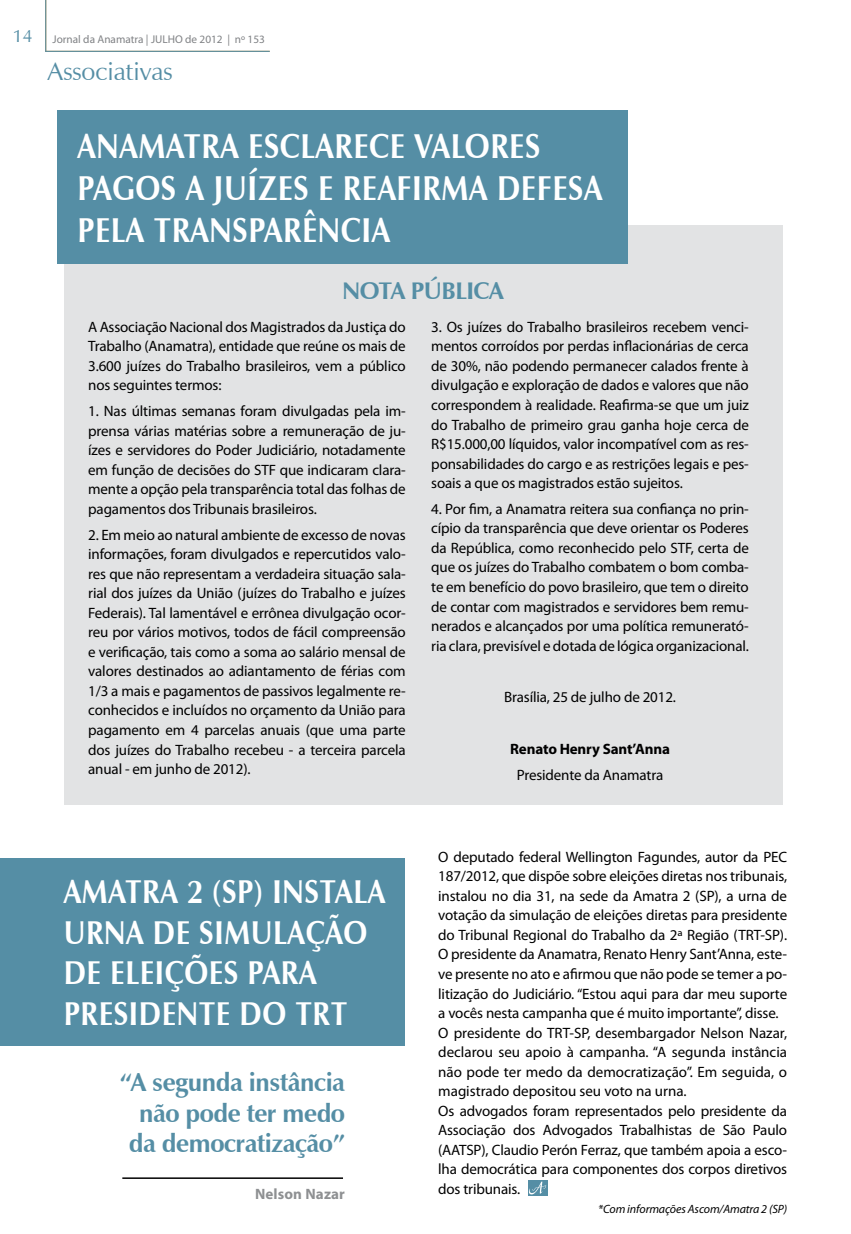
<style>
.page{position:relative;width:851px;height:1234px;background:#fff}
.page>*{position:absolute;margin:0;border:0;box-sizing:border-box;transform-origin:0 0}
.t1{font:700 34.5px "Zapf Humanist 601 BT";letter-spacing:.02em;color:#fff;scale:.88 1}
.t2{font:700 33px/40.5px "Zapf Humanist 601 BT";letter-spacing:.02em;color:#fff;scale:.88 1}
.t3{font:700 25.5px/30.6px "Zapf Humanist 601 BT";letter-spacing:-.02em;color:#558ea5;text-align:right}
.t4{font:25.5px "Zapf Humanist 601 BT";color:#558ea5}
.t5{font:700 24px "Zapf Humanist 601 BT";letter-spacing:-.02em;color:#558ea5}
.t6{font:15px/19.5px "Myriad Pro";letter-spacing:-.01em;color:#000;text-align:justify}
.t7{font:700 15px "Myriad Pro";letter-spacing:-.01em;color:#000}
.t8{font:700 15px "Myriad Pro";letter-spacing:.01em;color:#8e9092}
.t9{font:italic 12px "Myriad Pro";letter-spacing:-.01em;color:#000}
.t10{font:11.25px "Myriad Pro";color:#808285}
.s1{font-family:"Zapf Humanist 601 BT";font-size:18px;color:#558ea5}
</style>
<div class="page">
<hr style="left:45px;top:0;width:1px;height:52px;background:#558ea5">
<hr style="left:45px;top:51px;width:225px;height:1px;background:#558ea5">
<div style="left:64px;top:224px;width:718px;height:580px;background:#e2e3e4"></div>
<div style="left:57px;top:111px;width:570px;height:153px;background:#558ea5"></div>
<div style="left:0;top:858px;width:404px;height:187px;background:#558ea5"></div>
<hr style="left:122px;top:1177px;width:221px;height:1px;background:#000">
<div style="left:528px;top:1180px;width:19px;height:15px;background:#558ea5"></div>
<svg style="left:529px;top:1181px;width:17px;height:13px"></svg>
<p class="t10" style="left:13px;top:32px;width:253px"><span class="s1">14</span> Jornal da Anamatra | JULHO de 2012 | nº 153</p>
<h3 class="t4" style="left:48px;top:56px;width:126px">Associativas</h3>
<h1 class="t1" style="left:78px;top:125px;width:48px">ANAMA</h1>
<h1 class="t1" style="left:183px;top:125px;width:213px">TRA ESCLARECE</h1>
<h1 class="t1" style="left:414px;top:125px;width:125px">VALORES</h1>
<h1 class="t1" style="left:77px;top:167px;width:340px">PAGOS A JUÍZES E REAFI</h1>
<h1 class="t1" style="left:422px;top:167px;width:131px">RMA DEFESA</h1>
<h1 class="t1" style="left:77px;top:209px;width:151px">PE LA TRANSPA</h1>
<h1 class="t1" style="left:283px;top:209px;width:61px">RÊNCIA</h1>
<h3 class="t5" style="left:342px;top:276px;width:163px">NOTA PÚBLICA</h3>
<p class="t6" style="left:88px;top:317px;width:319px">A Associação Nacional dos Magistrados da Justiça do Trabalho (Anamatra), entidade que reúne os mais de 3.600 juízes do Trabalho brasileiros, vem a público nos seguintes termos:</p>
<p class="t6" style="left:88px;top:401px;width:319px">1. Nas últimas semanas foram divulgadas pela im&shy;prensa várias matérias sobre a remuneração de ju&shy;ízes e servidores do Poder Judiciário, notadamente em função de decisões do STF que indicaram clara&shy;mente a opção pela transparência total das folhas de pagamentos dos Tribunais brasileiros.</p>
<p class="t6" style="left:88px;top:524px;width:319px">2. Em meio ao natural ambiente de excesso de novas informações, foram divulgados e repercutidos valo&shy;res que não representam a verdadeira situação sala&shy;rial dos juízes da União (juízes do Trabalho e juízes Federais). Tal lamentável e errônea divulgação ocor&shy;reu por vários motivos, todos de fácil compreensão e verificação, tais como a soma ao salário mensal de valores destinados ao adiantamento de férias com 1/3 a mais e pagamentos de passivos legalmente re&shy;conhecidos e incluídos no orçamento da União para pagamento em 4 parcelas anuais (que uma parte dos juízes do Trabalho recebeu - a terceira parcela anual - em junho de 2012).</p>
<p class="t6" style="left:431px;top:317px;width:319px">3. Os juízes do Trabalho brasileiros recebem venci&shy;mentos corroídos por perdas inflacionárias de cerca de 30%, não podendo permanecer calados frente à divulgação e exploração de dados e valores que não correspondem à realidade. Reafirma-se que um juiz do Trabalho de primeiro grau ganha hoje cerca de R$15.000,00 líquidos, valor incompatível com as res&shy;ponsabilidades do cargo e as restrições legais e pes&shy;soais a que os magistrados estão sujeitos.</p>
<p class="t6" style="left:431px;top:499px;width:319px">4. Por fim, a Anamatra reitera sua confiança no prin&shy;cípio da transparência que deve orientar os Poderes da República, como reconhecido pelo STF, certa de que os juízes do Trabalho combatem o bom comba&shy;te em benefício do povo brasileiro, que tem o direito de contar com magistrados e servidores bem remu&shy;nerados e alcançados por uma política remunerató&shy;ria clara, previsível e dotada de lógica organizacional.</p>
<p class="t6" style="left:504px;top:687px;width:173px">Brasília, 25 de julho de 2012.</p>
<p class="t7" style="left:510px;top:739px;width:161px">Renato Henry Sant’Anna</p>
<p class="t6" style="left:516px;top:764px;width:148px">Presidente da Anamatra</p>
<h2 class="t2" style="left:64px;top:871px;width:363px">AMATRA 2 (SP) INSTALA<br>URNA DE SIMULAÇÃO<br>DE ELEIÇÕES PARA<br>PRESI DENTE DO TRT</h2>
<h3 class="t3" style="left:120px;top:1066px;width:227px">“A SEGUNDA INSTÂNCIA<br>NÃO PODE TER MEDO<br>DA DEMOCRATIZAÇÃO”</h3>
<p class="t8" style="left:255px;top:1184px;width:91px">Nelson Nazar</p>
<p class="t6" style="left:438px;top:846px;width:350px;text-align:left">O deputado federal Wellington Fagundes, autor da PEC 187/2012, que dispõe sobre eleições diretas nos tribunais, instalou no dia 31, na sede da Amatra 2 (SP), a urna de votação da simulação de eleições diretas para presidente do Tribunal Regional do Trabalho da 2ª Região (TRT-SP).<br>O presidente da Anamatra, Renato Henry Sant’Anna, este&shy;ve presente no ato e afirmou que não pode se temer a po&shy;litização do Judiciário. “Estou aqui para dar meu suporte a vocês nesta campanha que é muito importante”, disse.<br>O presidente do TRT-SP, desembargador Nelson Nazar, declarou seu apoio à campanha. “A segunda instância não pode ter medo da democratização”. Em seguida, o magistrado depositou seu voto na urna.<br>Os advogados foram representados pelo presidente da Associação dos Advogados Trabalhistas de São Paulo (AATSP), Claudio Perón Ferraz, que também apoia a esco&shy;lha democrática para componentes dos corpos diretivos dos tribunais.</p>
<p class="t9" style="left:598px;top:1201px;width:190px">*Com informações Ascom/Amatra 2 (SP)</p>
</div>
